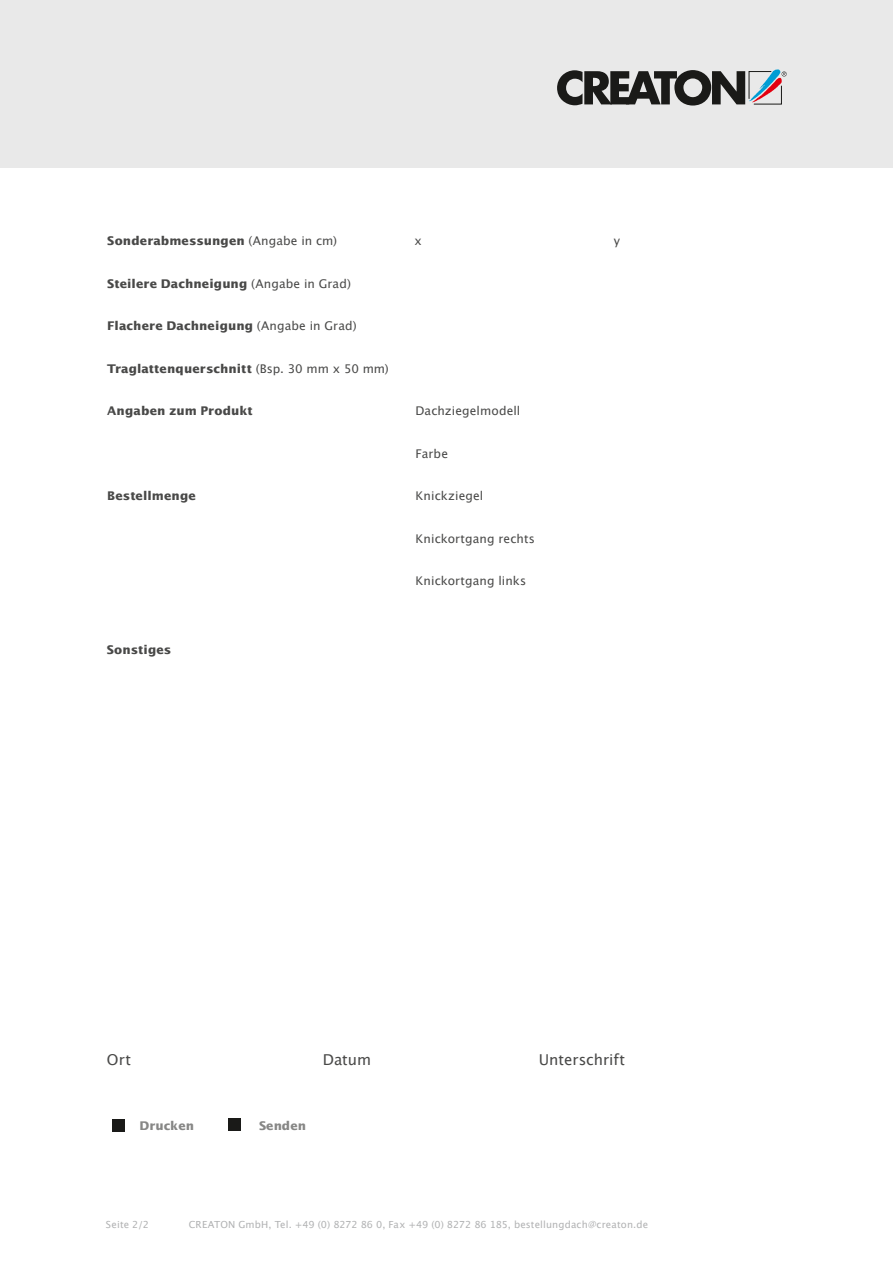
<style>
.page{position:relative;width:893px;height:1263px;background:#fff}
.page>*{position:absolute;margin:0;border:0;box-sizing:border-box;transform-origin:0 0}
.t1{font:15px "Lucida San Rom";letter-spacing:-.005em;color:#494948}
.t2{font:700 12px "Lucida San";letter-spacing:.01em;color:#494948}
.t3{font:12px "Lucida San Rom";letter-spacing:.01em;color:#494948}
.t4{font:700 12px "Lucida San";color:#878786}
.t5{font:9.75px "Lucida San Rom";letter-spacing:.01em;color:#b1b2b3}
.s1{font-family:"Lucida San Rom";font-weight:400}
</style>
<div class="page">
<div style="left:0;top:0;width:893px;height:168px;background:#e9e9e9"></div>
<svg style="left:557px;top:69px;width:230px;height:37px"></svg>
<div style="left:113px;top:1119px;width:12px;height:12px;background:#1a1a18"></div>
<div style="left:228px;top:1119px;width:12px;height:12px;background:#1a1a18"></div>
<p class="t2" style="left:107px;top:233px;width:231px">Sonderabmessungen <span class="s1">(Angabe in cm)</span></p>
<p class="t2" style="left:107px;top:275px;width:245px">Steilere Dachneigung <span class="s1">(Angabe in Grad)</span></p>
<p class="t2" style="left:107px;top:318px;width:251px">Flachere Dachneigung <span class="s1">(Angabe in Grad)</span></p>
<p class="t2" style="left:107px;top:360px;width:283px">Traglattenquerschnitt <span class="s1">(Bsp. 30 mm x 50 mm)</span></p>
<p class="t2" style="left:107px;top:403px;width:147px">Angaben zum Produkt</p>
<p class="t3" style="left:416px;top:403px;width:106px">Dachziegelmodell</p>
<p class="t3" style="left:416px;top:446px;width:34px">Farbe</p>
<p class="t2" style="left:107px;top:488px;width:90px">Bestellmenge</p>
<p class="t3" style="left:416px;top:488px;width:69px">Knickziegel</p>
<p class="t3" style="left:416px;top:531px;width:121px">Knickortgang rechts</p>
<p class="t3" style="left:416px;top:573px;width:112px">Knickortgang links</p>
<p class="t3" style="left:415px;top:233px;width:9px">x</p>
<p class="t3" style="left:614px;top:233px;width:8px">y</p>
<p class="t2" style="left:107px;top:641px;width:66px">Sonstiges</p>
<p class="t1" style="left:107px;top:1050px;width:26px">Ort</p>
<p class="t1" style="left:323px;top:1050px;width:50px">Datum</p>
<p class="t1" style="left:539px;top:1050px;width:88px">Unterschrift</p>
<p class="t4" style="left:140px;top:1117px;width:56px">Drucken</p>
<p class="t4" style="left:259px;top:1117px;width:48px">Senden</p>
<p class="t5" style="left:106px;top:1218px;width:45px">Seite 2/2</p>
<p class="t5" style="left:189px;top:1218px;width:461px">CREATON GmbH, Tel. +49 (0) 8272 86 0, Fax +49 (0) 8272 86 185, bestellungdach@creaton.de</p>
</div>
